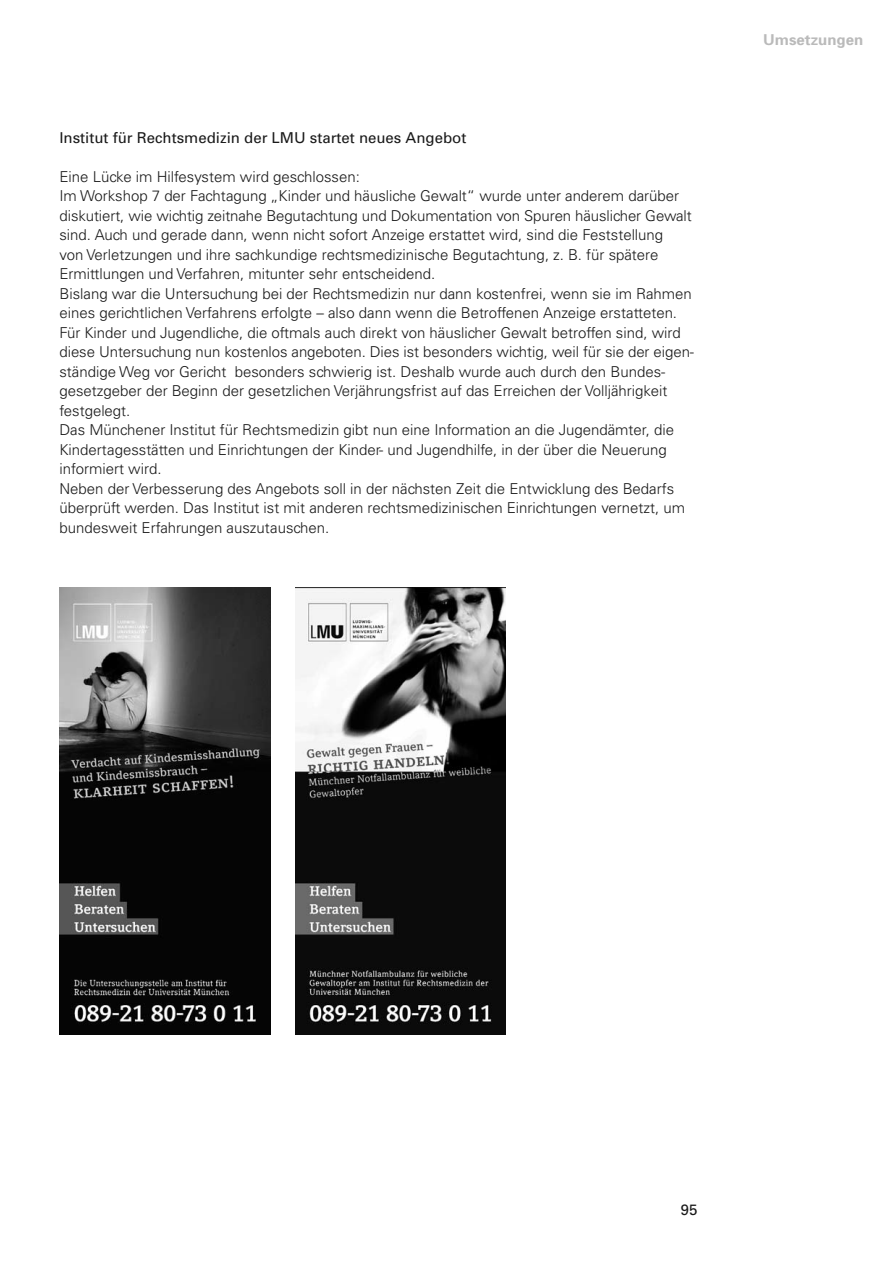
<style>
.page{position:relative;width:893px;height:1263px;background:#fff}
.page>*{position:absolute;margin:0;border:0;box-sizing:border-box;transform-origin:0 0}
.t1{font:300 15px/19.5px "Univers LT";color:#191919}
.t2{font:15px "Univers";color:#191919}
.t3{font:700 15px "Univers";color:#bababa}
</style>
<div class="page">
<img style="left:59px;top:587px;width:211px;height:448px">
<img style="left:295px;top:587px;width:211px;height:448px">
<p class="t2" style="left:59px;top:132px;width:408px">Institut für Rechtsmedizin der LMU startet neues Angebot</p>
<p class="t1" style="left:59px;top:168px;width:636px">Eine Lücke im Hilfesystem wird geschlossen:<br>Im Workshop 7 der Fachtagung „Kinder und häusliche Gewalt“ wurde unter anderem darüber diskutiert, wie wichtig zeitnahe Begutachtung und Dokumentation von Spuren häuslicher Gewalt sind. Auch und gerade dann, wenn nicht sofort Anzeige erstattet wird, sind die Feststellung<br>von Verletzungen und ihre sachkundige rechtsmedizinische Begutachtung, z. B. für spätere Ermittlungen und Verfahren, mitunter sehr entscheidend.<br>Bislang war die Untersuchung bei der Rechtsmedizin nur dann kostenfrei, wenn sie im Rahmen eines gerichtlichen Verfahrens erfolgte – also dann wenn die Betroffenen Anzeige erstatteten.<br>Für Kinder und Jugendliche, die oftmals auch direkt von häuslicher Gewalt betroffen sind, wird diese Untersuchung nun kostenlos angeboten. Dies ist besonders wichtig, weil für sie der eigen&shy;ständige Weg vor Gericht besonders schwierig ist. Deshalb wurde auch durch den Bundes&shy;gesetzgeber der Beginn der gesetzlichen Verjährungsfrist auf das Erreichen der Volljährigkeit festgelegt.<br>Das Münchener Institut für Rechtsmedizin gibt nun eine Information an die Jugendämter, die Kindertagesstätten und Einrichtungen der Kinder- und Jugendhilfe, in der über die Neuerung informiert wird.<br>Neben der Verbesserung des Angebots soll in der nächsten Zeit die Entwicklung des Bedarfs überprüft werden. Das Institut ist mit anderen rechtsmedizinischen Einrichtungen vernetzt, um bundesweit Erfahrungen auszutauschen.</p>
<p class="t3" style="left:763px;top:34px;width:101px">Umsetzungen</p>
<p class="t2" style="left:681px;top:1204px;width:18px">95</p>
</div>
